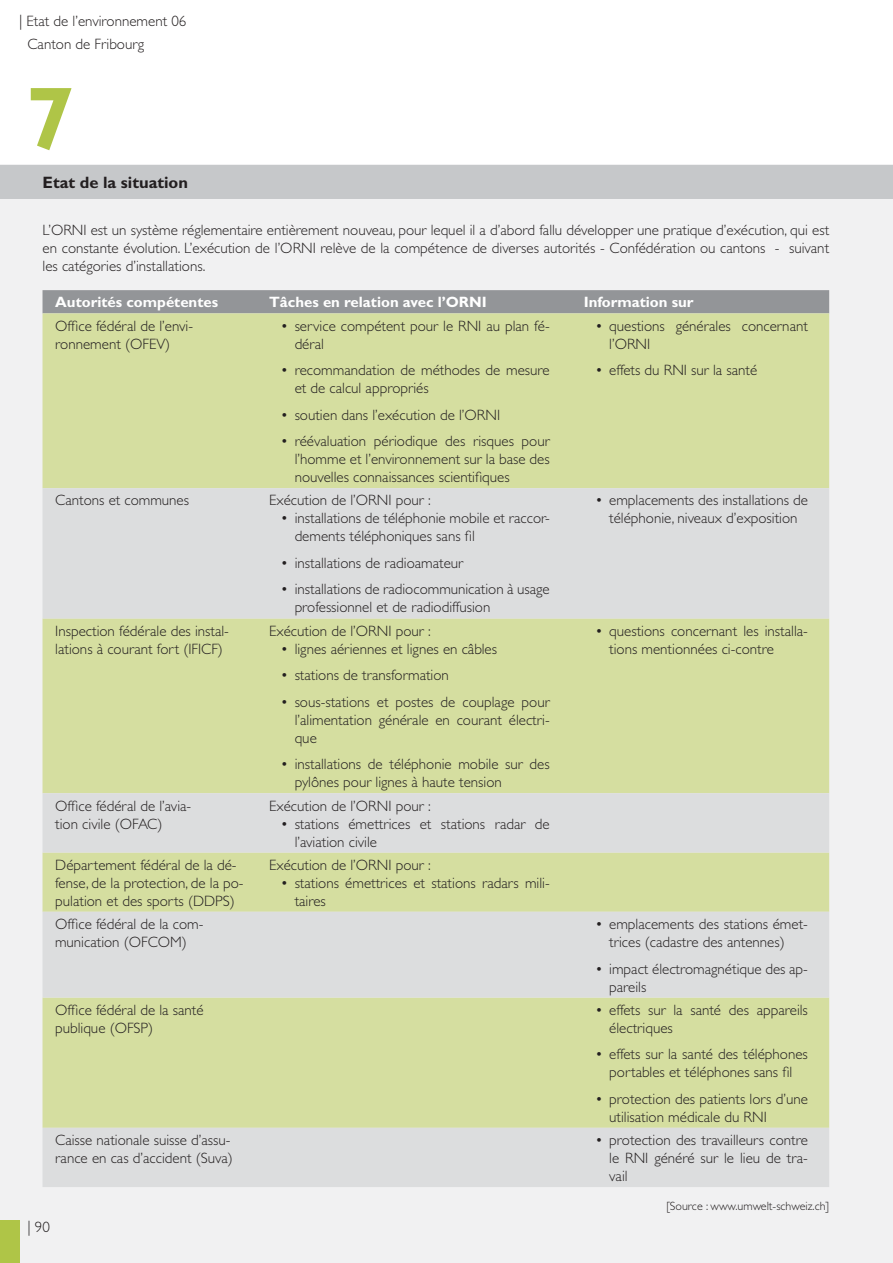
<style>
.page{position:relative;width:893px;height:1263px;background:#fff}
.page>*{position:absolute;margin:0;border:0;box-sizing:border-box;transform-origin:0 0}
.t1{font:700 90px "Gill Sans";color:#afc547}
.t2{font:700 16.5px "Gill Sans";color:#231f20}
.t3{font:300 15px/18px "Gill Sans";color:#231f20}
.t4{font:700 15px "Gill Sans";color:#fff}
.t5{font:15px/26.5px "Gill Sans";color:#231f20}
.t6{font:300 12px "Gill Sans";color:#231f20}
</style>
<div class="page">
<div style="left:0;top:165px;width:893px;height:1098px;background:#f1f1f2"></div>
<div style="left:0;top:165px;width:893px;height:33px;background:#c6c8ca"></div>
<div style="left:0;top:1220px;width:19px;height:43px;background:#afc547"></div>
<div style="left:43px;top:290px;width:786px;height:23px;background:#939598"></div>
<div style="left:43px;top:313px;width:786px;height:175px;background:#d5dea0"></div>
<svg style="left:43px;top:488px;width:786px;height:699px;background:#d8ddbd"></svg>
<p class="t3" style="left:27px;top:12px;width:160px;line-height:22.5px;text-indent:-8px">| Etat de l’environnement 06<br>Canton de Fribourg</p>
<h1 class="t1" style="left:25px;top:88px;width:51px">7</h1>
<p class="t2" style="left:43px;top:177px;width:147px">Etat de la situation</p>
<p class="t3" style="left:43px;top:222px;width:788px;text-align:justify">L’ORNI est un système réglementaire entièrement nouveau, pour lequel il a d’abord fallu développer une pratique d’exécution, qui est en constante évolution. L’exécution de l’ORNI relève de la compétence de diverses autorités - Confédération ou cantons - suivant les catégories d’installations.</p>
<p class="t4" style="left:55px;top:297px;width:164px">Autorités compétentes</p>
<p class="t4" style="left:269px;top:297px;width:219px">Tâches en relation avec l’ORNI</p>
<p class="t4" style="left:584px;top:297px;width:111px">Information sur</p>
<p class="t3" style="left:55px;top:318px;width:139px">Office fédéral de l’envi&shy;ronnement (OFEV)</p>
<p class="t3" style="left:295px;top:318px;width:257px">service compétent pour le RNI au plan fé&shy;déral</p>
<p class="t3" style="left:295px;top:363px;width:257px">recommandation de méthodes de mesure et de calcul appropriés</p>
<p class="t3" style="left:295px;top:403px;width:257px;line-height:26.5px">soutien dans l’exécution de l’ORNI réévaluation périodique des risques pour</p>
<p class="t3" style="left:295px;top:452px;width:257px">l’homme et l’environnement sur la base des nouvelles connaissances scientifiques</p>
<p class="t3" style="left:609px;top:318px;width:200px">questions générales concernant l’ORNI</p>
<p class="t3" style="left:609px;top:363px;width:149px">effets du RNI sur la santé</p>
<p class="t5" style="left:282px;top:314px;width:7px">•</p>
<p class="t5" style="left:596px;top:314px;width:7px">•</p>
<p class="t5" style="left:282px;top:358px;width:7px">•</p>
<p class="t5" style="left:596px;top:358px;width:7px">•</p>
<p class="t5" style="left:282px;top:403px;width:7px">• •</p>
<p class="t3" style="left:55px;top:493px;width:135px">Cantons et communes</p>
<p class="t3" style="left:295px;top:493px;width:257px;text-indent:-26px">Exécution de l’ORNI pour :<br>installations de téléphonie mobile et raccor&shy;dements téléphoniques sans fil</p>
<p class="t3" style="left:295px;top:551px;width:257px;line-height:26.5px">installations de radioamateur<br>installations de radiocommunication à usage</p>
<p class="t3" style="left:295px;top:600px;width:197px">professionnel et de radiodiffusion</p>
<p class="t5" style="left:282px;top:507px;width:7px">•</p>
<p class="t5" style="left:282px;top:551px;width:7px">• •</p>
<p class="t3" style="left:55px;top:623px;width:175px">Inspection fédérale des instal&shy;lations à courant fort (IFICF)</p>
<p class="t3" style="left:295px;top:623px;width:204px;text-indent:-26px">Exécution de l’ORNI pour :<br>lignes aériennes et lignes en câbles</p>
<p class="t3" style="left:295px;top:663px;width:257px;line-height:26.5px">stations de transformation<br>sous-stations et postes de couplage pour</p>
<p class="t3" style="left:295px;top:712px;width:257px">l’alimentation générale en courant électri&shy;que</p>
<p class="t3" style="left:295px;top:757px;width:257px">installations de téléphonie mobile sur des pylônes pour lignes à haute tension</p>
<p class="t5" style="left:282px;top:637px;width:7px;text-align:justify">• • •</p>
<p class="t5" style="left:282px;top:752px;width:7px">•</p>
<p class="t3" style="left:55px;top:798px;width:137px">Office fédéral de l’avia&shy;tion civile (OFAC)</p>
<p class="t3" style="left:295px;top:798px;width:257px;text-indent:-26px">Exécution de l’ORNI pour :<br>stations émettrices et stations radar de l’aviation civile</p>
<p class="t5" style="left:282px;top:812px;width:7px">•</p>
<p class="t3" style="left:55px;top:857px;width:190px">Département fédéral de la dé&shy;fense, de la protection, de la po&shy;pulation et des sports (DDPS)</p>
<p class="t3" style="left:295px;top:857px;width:257px;text-indent:-26px">Exécution de l’ORNI pour :<br>stations émettrices et stations radars mili&shy;taires</p>
<p class="t5" style="left:282px;top:871px;width:7px">•</p>
<p class="t3" style="left:609px;top:493px;width:200px">emplacements des installations de téléphonie, niveaux d’exposition</p>
<p class="t5" style="left:596px;top:489px;width:7px">•</p>
<p class="t3" style="left:609px;top:623px;width:200px">questions concernant les installa&shy;tions mentionnées ci-contre</p>
<p class="t5" style="left:596px;top:619px;width:7px">•</p>
<p class="t3" style="left:55px;top:917px;width:150px">Office fédéral de la com&shy;munication (OFCOM)</p>
<p class="t3" style="left:609px;top:917px;width:200px">emplacements des stations émet&shy;trices (cadastre des antennes)</p>
<p class="t3" style="left:609px;top:961px;width:200px">impact électromagnétique des ap&shy;pareils</p>
<p class="t5" style="left:596px;top:912px;width:7px">•</p>
<p class="t5" style="left:596px;top:957px;width:7px">•</p>
<p class="t3" style="left:55px;top:1002px;width:150px">Office fédéral de la santé publique (OFSP)</p>
<p class="t3" style="left:609px;top:1002px;width:200px">effets sur la santé des appareils électriques</p>
<p class="t3" style="left:609px;top:1047px;width:200px">effets sur la santé des téléphones portables et téléphones sans fil</p>
<p class="t3" style="left:609px;top:1091px;width:200px">protection des patients lors d’une utilisation médicale du RNI</p>
<p class="t5" style="left:596px;top:998px;width:7px">•</p>
<p class="t5" style="left:596px;top:1042px;width:7px">•</p>
<p class="t5" style="left:596px;top:1087px;width:7px">•</p>
<p class="t3" style="left:55px;top:1133px;width:179px">Caisse nationale suisse d’assu&shy;rance en cas d’accident (Suva)</p>
<p class="t3" style="left:609px;top:1133px;width:200px;text-align:justify">protection des travailleurs contre le RNI généré sur le lieu de tra&shy;vail</p>
<p class="t5" style="left:596px;top:1128px;width:7px">•</p>
<p class="t3" style="left:27px;top:1219px;width:24px">| 90</p>
<p class="t6" style="left:666px;top:1202px;width:164px">[Source : www.umwelt-schweiz.ch]</p>
</div>
